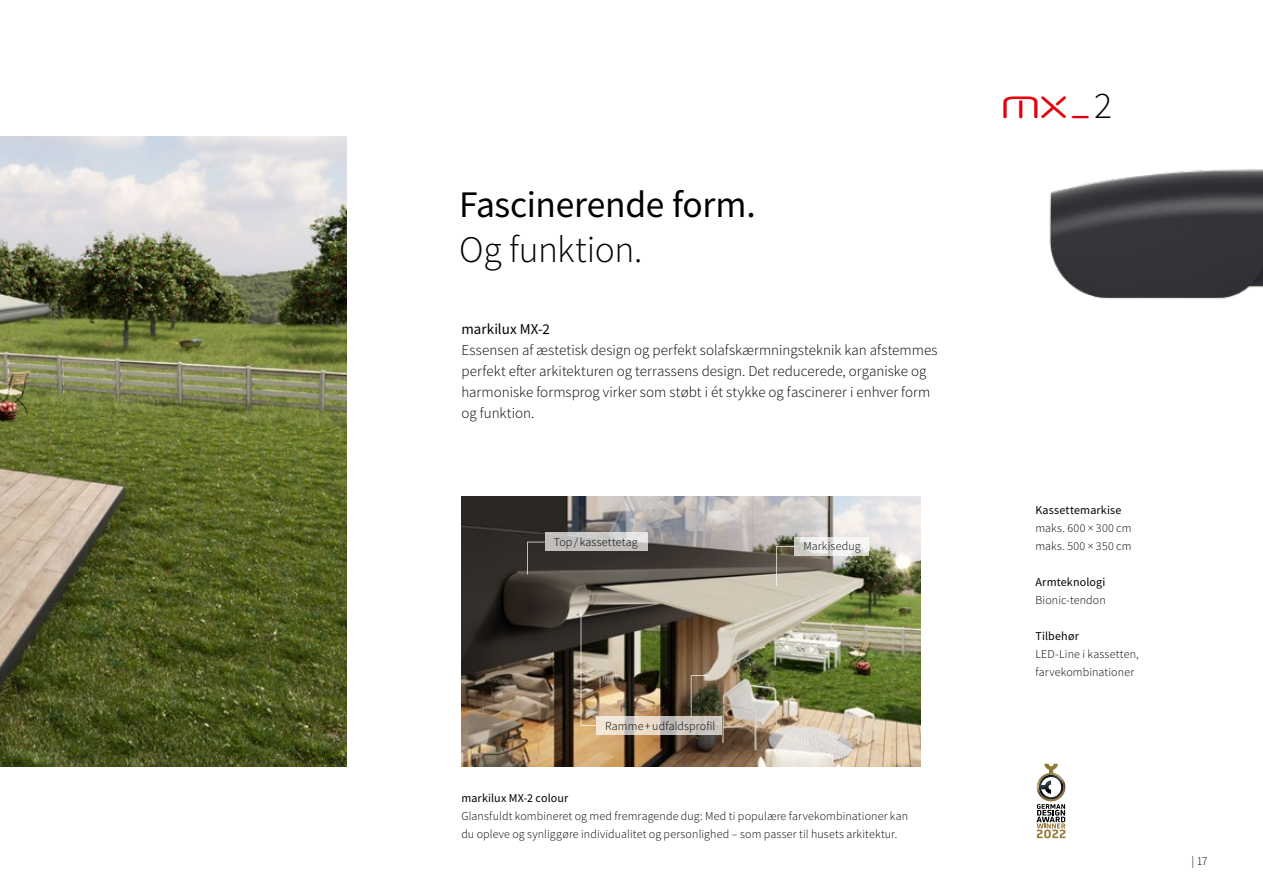
<style>
.page{position:relative;width:1263px;height:893px;background:#fff}
.page>*{position:absolute;margin:0;border:0;box-sizing:border-box;transform-origin:0 0}
.t1{font:37.5px "Source Sans Pro";letter-spacing:-.01em;color:#000}
.t2{font:300 37.5px "Source Sans Pro";letter-spacing:-.01em;color:#000}
.t3{font:30px "Neuropol Nova Rg";color:#e3000b}
.t4{font:300 15px/21px "Source Sans Pro";letter-spacing:.005em;color:#000}
.t5{font:15px "Source Sans Pro";letter-spacing:.005em;color:#000}
.t6{font:300 12px/18px "Source Sans Pro";letter-spacing:.01em;color:#000}
.t7{font:12px "Source Sans Pro";letter-spacing:.015em;color:#000}
.s1{font-family:"Source Sans Pro";font-weight:300;font-size:37.5px;color:#000}
</style>
<div class="page">
<img style="left:0;top:136px;width:347px;height:630px">
<img style="left:461px;top:496px;width:460px;height:270px">
<img style="left:1049px;top:169px;width:214px;height:130px">
<svg style="left:1036px;top:764px;width:29px;height:74px"></svg>
<svg style="left:581px;top:610px;width:16px;height:116px;background:#7f705d"></svg>
<svg style="left:776px;top:546px;width:19px;height:40px"></svg>
<svg style="left:691px;top:675px;width:18px;height:42px"></svg>
<svg style="left:794px;top:537px;width:75px;height:18px"></svg>
<svg style="left:596px;top:717px;width:126px;height:18px;background:#d7cec4"></svg>
<svg style="left:527px;top:542px;width:18px;height:33px"></svg>
<svg style="left:545px;top:532px;width:102px;height:18px;background:#c8c6c5"></svg>
<h1 class="t1" style="left:459px;top:181px;width:298px">Fascinerende form.</h1>
<h1 class="t2" style="left:459px;top:227px;width:184px">Og funktion.</h1>
<p class="t5" style="left:461px;top:320px;width:90px">markilux MX-2</p>
<p class="t4" style="left:461px;top:340px;width:478px">Essensen af æstetisk design og perfekt solafskærmningsteknik kan afstemmes perfekt efter arkitekturen og terrassens design. Det reducerede, organiske og harmoniske formsprog virker som støbt i ét stykke og fascinerer i enhver form og funktion.</p>
<p class="t6" style="left:554px;top:533px;width:85px">Top/kassettetag</p>
<p class="t6" style="left:803px;top:537px;width:59px">Markisedug</p>
<p class="t6" style="left:605px;top:717px;width:112px">Ramme +udfaldsprofil</p>
<p class="t7" style="left:461px;top:790px;width:108px">markilux MX-2 colour</p>
<p class="t6" style="left:461px;top:807px;width:448px">Glansfuldt kombineret og med fremragende dug: Med ti populære farvekombinationer kan du opleve og synliggøre individualitet og personlighed – som passer til husets arkitektur.</p>
<h2 class="t3" style="left:1001px;top:88px;width:112px">MX–<span class="s1">2</span></h2>
<p class="t7" style="left:1035px;top:502px;width:87px">Kassettemarkise</p>
<p class="t6" style="left:1035px;top:519px;width:98px">maks. 600 × 300 cm maks. 500 × 350 cm</p>
<p class="t7" style="left:1035px;top:574px;width:71px">Armteknologi</p>
<p class="t6" style="left:1035px;top:591px;width:72px">Bionic-tendon</p>
<p class="t7" style="left:1035px;top:628px;width:45px">Tilbehør</p>
<p class="t6" style="left:1035px;top:645px;width:105px">LED-Line i kassetten, farvekombinationer</p>
<p class="t6" style="left:1192px;top:852px;width:18px">| 17</p>
</div>
